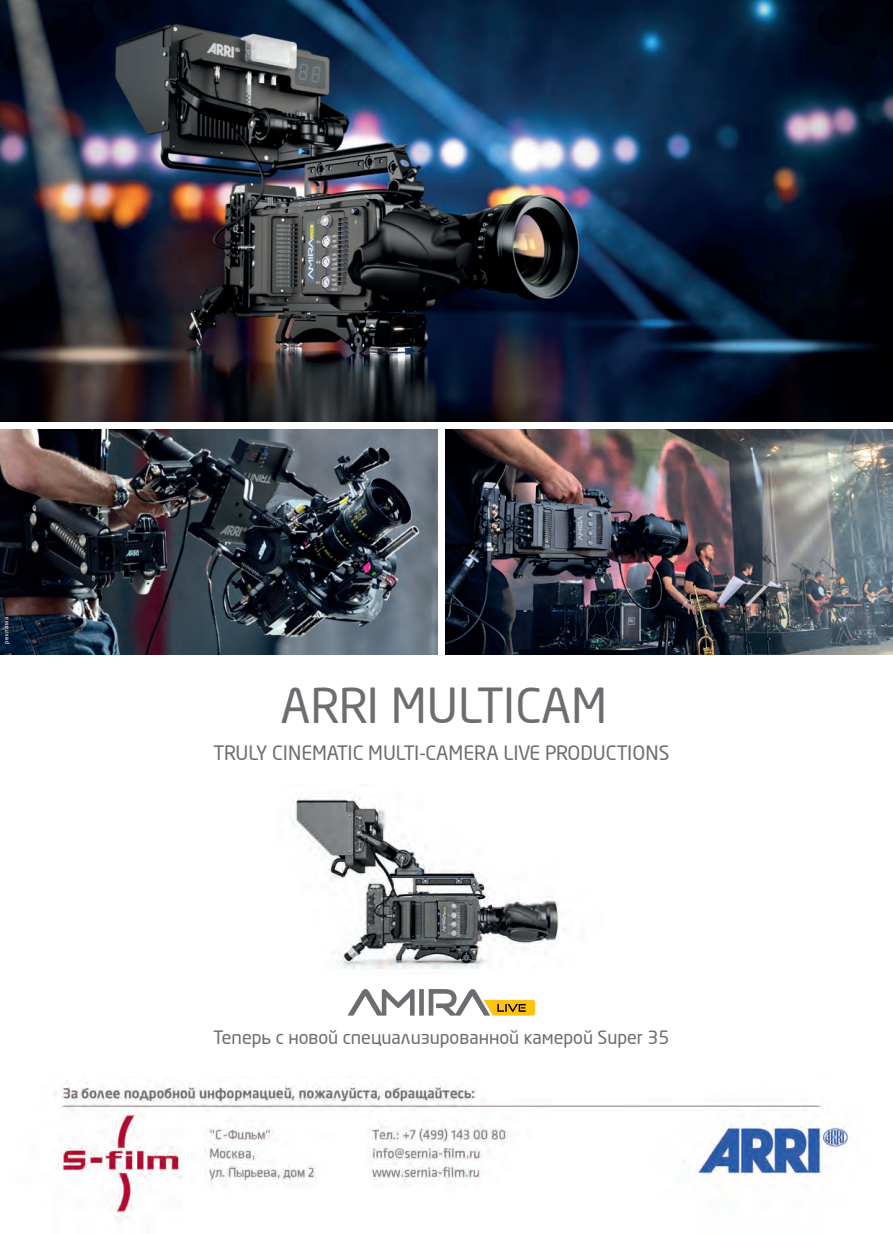
<style>
.page{position:relative;width:893px;height:1234px;background:#fff}
.page>*{position:absolute;margin:0;border:0;box-sizing:border-box;transform-origin:0 0}
.t1{font:47.25px "Neo Sans Cyr";letter-spacing:-.015em;color:#6c6d70}
.t2{font:19.5px "Neo Sans Cyr";color:#6c6d70}
.t3{font:18px "Neo Sans Cyr";color:#6c6d70}
.t4{font:6px "Arial";letter-spacing:.1em;color:#fff}
</style>
<div class="page">
<img style="left:292px;top:795px;width:274px;height:221px">
<svg style="left:347px;top:988px;width:188px;height:27px"></svg>
<img style="left:0;top:0;width:893px;height:421px">
<img style="left:445px;top:429px;width:448px;height:225px">
<img style="left:0;top:429px;width:437px;height:225px">
<img style="left:55px;top:1082px;width:797px;height:139px">
<p class="t4" style="left:2px;top:644px;width:29px;rotate:-90deg">реклама</p>
<h1 class="t1" style="left:281px;top:677px;width:293px">ARRI MULTI CAM</h1>
<p class="t2" style="left:213px;top:741px;width:458px">TRULY CI NEMATIC MULTI-CAMERA LIVE PRODUCTIONS</p>
<p class="t3" style="left:213px;top:1026px;width:458px">ТЕПЕРЬ С НОВОЙ СПЕЦИАЛИЗИРОВАННОЙ КАМЕРОЙ SUPER 35</p>
</div>
